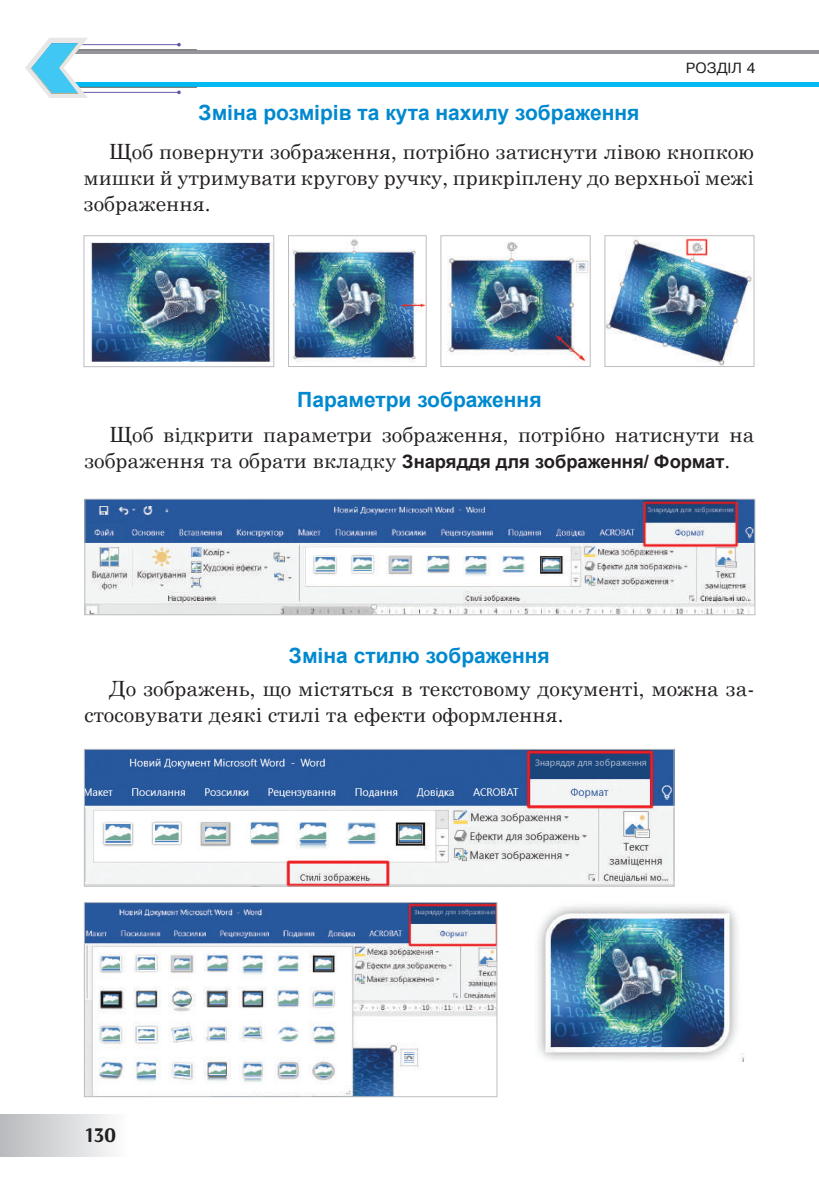
<style>
.page{position:relative;width:819px;height:1191px;background:#fff}
.page>*{position:absolute;margin:0;border:0;box-sizing:border-box;transform-origin:0 0}
.t1{font:21px/25.6px "Schoolbooknk BOHDAN";color:#231f20;text-align:justify}
.t2{font:700 21px "Arial";color:#0089cf}
.t3{font:700 21px "Arsenal";color:#231f20}
.t4{font:700 18.38px "Arial";color:#231f20}
.t5{font:14px "Ukrainian Pragmatica";color:#231f20}
.s1{font-family:"Schoolbooknk BOHDAN";font-weight:400;font-size:21px}
</style>
<div class="page">
<div style="left:0;top:1114px;width:127px;height:42px;background:linear-gradient(to right,#b8b9bc,#fbfcfc)"></div>
<hr style="left:197px;top:51px;width:622px;height:3px;background:#939598">
<div style="left:51px;top:59px;width:768px;height:27px;background:#00baf1"></div>
<div style="left:51px;top:55px;width:768px;height:27px;background:#fff"></div>
<svg style="left:25px;top:38px;width:172px;height:60px"></svg>
<img style="left:90px;top:242px;width:182px;height:120px">
<div style="left:83px;top:235px;width:191px;height:132px;border:1px solid #bcbdc0"></div>
<img style="left:291px;top:239px;width:133px;height:124px">
<div style="left:288px;top:235px;width:138px;height:132px;border:1px solid #bcbdc0"></div>
<img style="left:447px;top:242px;width:141px;height:120px">
<div style="left:440px;top:235px;width:150px;height:132px;border:1px solid #bcbdc0"></div>
<img style="left:606px;top:237px;width:146px;height:128px">
<div style="left:604px;top:235px;width:150px;height:132px;border:1px solid #bcbdc0"></div>
<img style="left:86px;top:501px;width:667px;height:112px">
<div style="left:84px;top:499px;width:671px;height:116px;border:1px solid #bcbdc0"></div>
<img style="left:86px;top:751px;width:586px;height:133px">
<div style="left:84px;top:749px;width:590px;height:137px;border:1px solid #bcbdc0"></div>
<img style="left:537px;top:905px;width:207px;height:156px">
<img style="left:86px;top:904px;width:409px;height:191px">
<div style="left:84px;top:902px;width:413px;height:195px;border:1px solid #bcbdc0"></div>
<p class="t5" style="left:686px;top:60px;width:71px">РОЗДІЛ 4</p>
<p class="t2" style="left:198px;top:97px;width:442px">Зміна розмірів та кута нахилу зображення</p>
<p class="t1" style="left:84px;top:139px;width:671px;text-indent:25px">Щоб повернути зображення, потрібно затиснути лівою кнопкою мишки й утримувати кругову ручку, прикріплену до верхньої межі зображення.</p>
<p class="t2" style="left:297px;top:385px;width:246px">Параметри зображення</p>
<p class="t1" style="left:109px;top:422px;width:646px">Щоб відкрити параметри зображення, потрібно натиснути на</p>
<p class="t4" style="left:84px;top:448px;width:647px"><span class="s1">зображення та обрати вкладку</span> Знаряддя для зображення/ Формат<span class="s1">.</span></p>
<p class="t2" style="left:289px;top:640px;width:262px">Зміна стилю зображення</p>
<p class="t1" style="left:84px;top:676px;width:671px;text-indent:25px">До зображень, що містяться в текстовому документі, можна за&shy;стосовувати деякі стилі та ефекти оформлення.</p>
<p class="t3" style="left:85px;top:1122px;width:32px">130</p>
</div>
